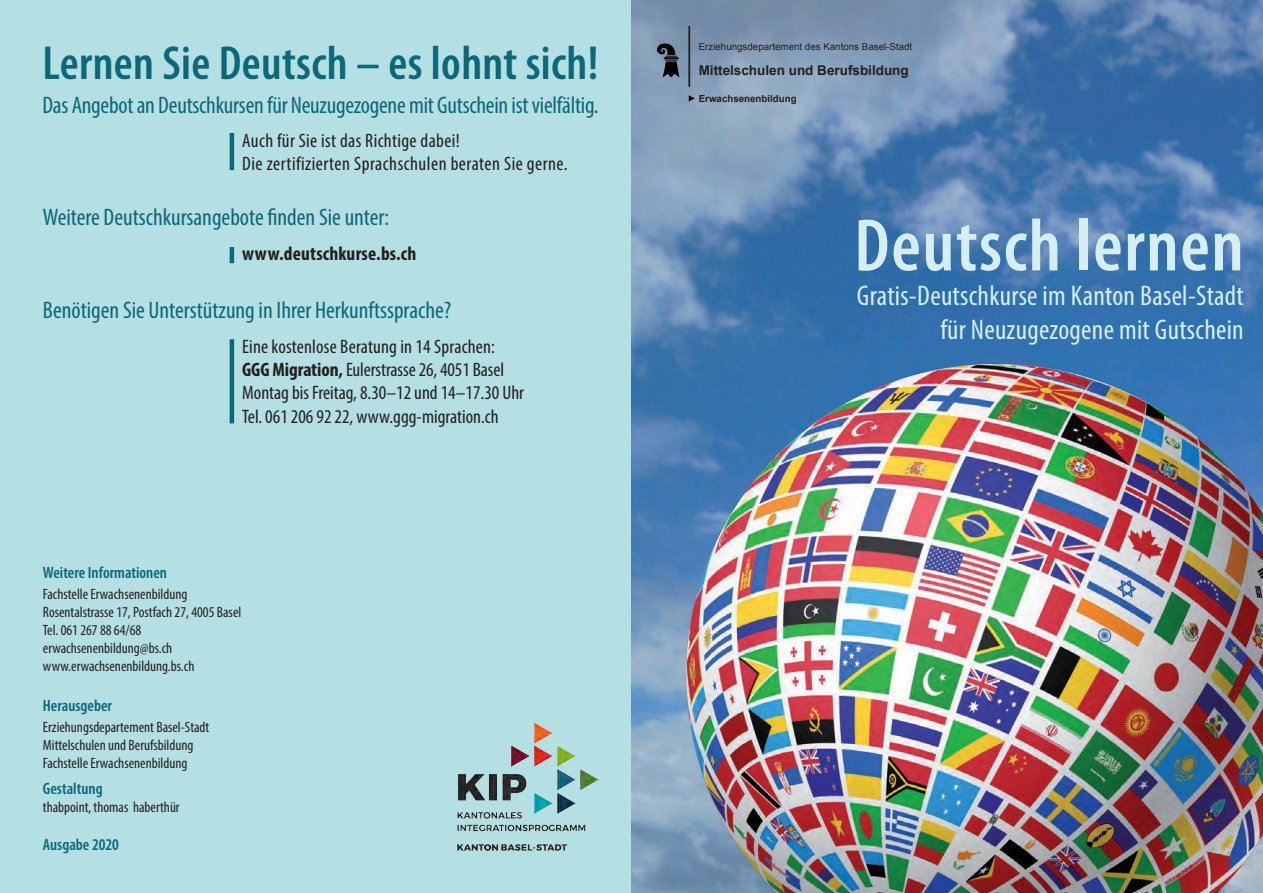
<style>
.page{position:relative;width:1263px;height:893px;background:#b4e0e3}
.page>*{position:absolute;margin:0;border:0;box-sizing:border-box;transform-origin:0 0}
.t1{font:600 condensed 75px "Myriad Pro";letter-spacing:.02em;color:#d5eef1}
.t2{font:600 condensed 48px "Myriad Pro";letter-spacing:.01em;color:#0c6778}
.t3{font:condensed 28.5px "Myriad Pro";letter-spacing:.01em;color:#d5eef1}
.t4{font:condensed 24px "Myriad Pro";letter-spacing:-.005em;color:#0c6778}
.t5{font:condensed 19.5px "Myriad Pro";letter-spacing:.01em;color:#231f20}
.t6{font:700 condensed 19.5px "Myriad Pro";letter-spacing:.01em;color:#231f20}
.t7{font:600 condensed 16.5px "Myriad Pro";color:#0c6778}
.t8{font:condensed 15px "Myriad Pro";color:#231f20}
.t9{font:700 13.5px "Arial";color:#231f20}
.t10{font:9.75px "Arial";color:#231f20}
.t11{font:700 9.75px "Arial";color:#231f20}
.s1{font-weight:700}
</style>
<div class="page">
<hr style="left:230px;top:133px;width:4px;height:37px;background:#0c6778">
<hr style="left:230px;top:339px;width:4px;height:84px;background:#0c6778">
<hr style="left:230px;top:247px;width:4px;height:16px;background:#0c6778">
<img style="left:631px;top:0;width:632px;height:893px">
<img style="left:658px;top:26px;width:37px;height:76px">
<hr style="left:688px;top:26px;width:2px;height:61px;background:#231f20">
<img style="left:458px;top:723px;width:140px;height:127px">
<p class="t2" style="left:43px;top:33px;width:557px">Lernen Sie Deutsch – es lohnt sich!</p>
<p class="t4" style="left:43px;top:91px;width:557px">Das Angebot an Deutschkursen für Neuzugezogene mit Gutschein ist vielfältig.</p>
<p class="t5" style="left:242px;top:128px;width:219px">Auch für Sie ist das Richtige dabei!</p>
<p class="t5" style="left:242px;top:152px;width:327px">Die zertifizierten Sprachschulen beraten Sie gerne.</p>
<p class="t4" style="left:43px;top:203px;width:348px">Weitere Deutschkursangebote finden Sie unter:</p>
<p class="t6" style="left:242px;top:242px;width:176px">www.deutschkurse.bs.ch</p>
<p class="t4" style="left:43px;top:295px;width:410px">Benötigen Sie Unterstützung in Ihrer Herkunftssprache?</p>
<p class="t5" style="left:242px;top:334px;width:254px">Eine kostenlose Beratung in 14 Sprachen:</p>
<p class="t5" style="left:242px;top:358px;width:263px"><span class="s1">GGG Migration,</span> Eulerstrasse 26, 4051 Basel</p>
<p class="t5" style="left:242px;top:381px;width:283px">Montag bis Freitag, 8.30–12 und 14–17.30 Uhr</p>
<p class="t5" style="left:242px;top:405px;width:258px">Tel. 061 206 92 22, www.ggg-migration.ch</p>
<p class="t7" style="left:43px;top:562px;width:126px">Weitere Informationen</p>
<p class="t8" style="left:43px;top:585px;width:146px">Fachstelle Erwachsenenbildung</p>
<p class="t8" style="left:43px;top:603px;width:200px">Rosentalstrasse 17, Postfach 27, 4005 Basel</p>
<p class="t8" style="left:43px;top:621px;width:100px">Tel. 061 267 88 64/68</p>
<p class="t8" style="left:43px;top:639px;width:131px">erwachsenenbildung@bs.ch</p>
<p class="t8" style="left:43px;top:657px;width:153px">www.erwachsenenbildung.bs.ch</p>
<p class="t7" style="left:43px;top:695px;width:71px">Herausgeber</p>
<p class="t8" style="left:43px;top:718px;width:168px">Erziehungsdepartement Basel-Stadt</p>
<p class="t8" style="left:43px;top:736px;width:152px">Mittelschulen und Berufsbildung</p>
<p class="t8" style="left:43px;top:754px;width:146px">Fachstelle Erwachsenenbildung</p>
<p class="t7" style="left:43px;top:779px;width:61px">Gestaltung</p>
<p class="t8" style="left:43px;top:798px;width:138px">thabpoint, thomas haberthür</p>
<p class="t7" style="left:43px;top:834px;width:78px">Ausgabe 2020</p>
<p class="t10" style="left:699px;top:40px;width:215px">Erziehungsdepartement des Kantons Basel-Stadt</p>
<p class="t9" style="left:699px;top:61px;width:212px">Mittelschulen und Berufsbildung</p>
<p class="t11" style="left:699px;top:92px;width:100px">Erwachsenenbildung</p>
<p class="t1" style="left:854px;top:199px;width:391px">Deutsch lernen</p>
<p class="t3" style="left:857px;top:278px;width:388px">Gratis-Deutschkurse im Kanton Basel-Stadt</p>
<p class="t3" style="left:940px;top:313px;width:305px">für Neuzugezogene mit Gutschein</p>
</div>
